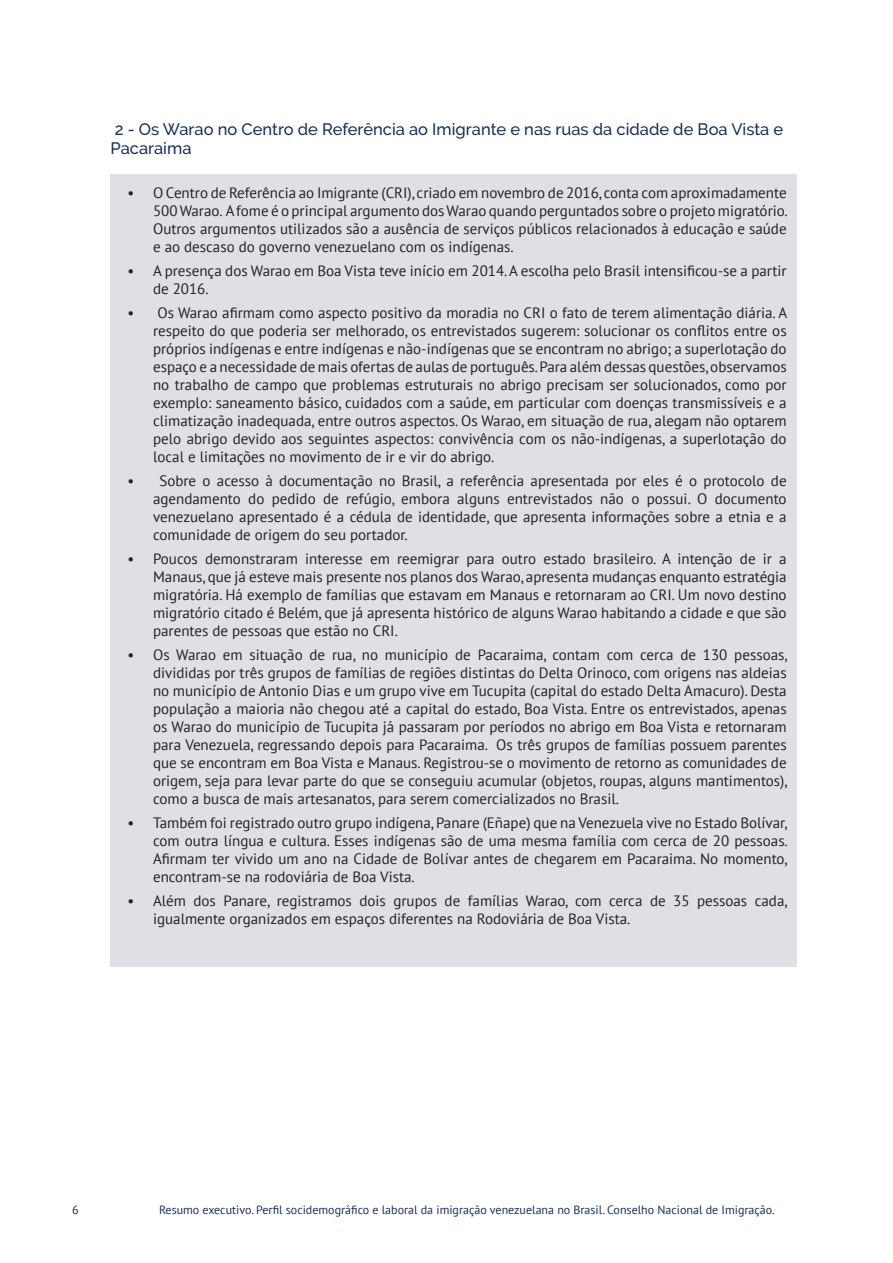
<style>
.page{position:relative;width:893px;height:1263px;background:#fff}
.page>*{position:absolute;margin:0;border:0;box-sizing:border-box;transform-origin:0 0}
.subtitulo{font:500 16.5px/19.8px "Raleway";color:#192e58}
.t1{font:15px/18px "PT Sans";color:#222;text-align:justify}
.t2{font:12px "PT Sans";color:#192e58}
</style>
<div class="page">
<div style="left:111px;top:174px;width:686px;height:793px;background:#dfdfe6"></div>
<p class="subtitulo" style="left:111px;top:119px;width:674px">2 - Os Warao no Centro de Referência ao Imigrante e nas ruas da cidade de Boa Vista e<br>Pacaraima</p>
<p class="t1" style="left:153px;top:184px;width:636px;text-indent:-26px">• O Centro de Referência ao Imigrante (CRI), criado em novembro de 2016, conta com aproximadamente 500 Warao. A fome é o principal argumento dos Warao quando perguntados sobre o projeto migratório.<br>Outros argumentos utilizados são a ausência de serviços públicos relacionados à educação e saúde e ao descaso do governo venezuelano com os indígenas.</p>
<p class="t1" style="left:153px;top:262px;width:635px;text-indent:-26px">• A presença dos Warao em Boa Vista teve início em 2014. A escolha pelo Brasil intensificou-se a partir de 2016.</p>
<p class="t1" style="left:153px;top:304px;width:636px;text-indent:-26px">• Os Warao afirmam como aspecto positivo da moradia no CRI o fato de terem alimentação diária. A respeito do que poderia ser melhorado, os entrevistados sugerem: solucionar os conflitos entre os próprios indígenas e entre indígenas e não-indígenas que se encontram no abrigo; a superlotação do espaço e a necessidade de mais ofertas de aulas de português. Para além dessas questões, observamos no trabalho de campo que problemas estruturais no abrigo precisam ser solucionados, como por exemplo: saneamento básico, cuidados com a saúde, em particular com doenças transmissíveis e a climatização inadequada, entre outros aspectos. Os Warao, em situação de rua, alegam não optarem pelo abrigo devido aos seguintes aspectos: convivência com os não-indígenas, a superlotação do local e limitações no movimento de ir e vir do abrigo.</p>
<p class="t1" style="left:153px;top:471px;width:635px;text-indent:-26px">• Sobre o acesso à documentação no Brasil, a referência apresentada por eles é o protocolo de agendamento do pedido de refúgio, embora alguns entrevistados não o possui. O documento venezuelano apresentado é a cédula de identidade, que apresenta informações sobre a etnia e a comunidade de origem do seu portador.</p>
<p class="t1" style="left:153px;top:549px;width:635px;text-indent:-26px">• Poucos demonstraram interesse em reemigrar para outro estado brasileiro. A intenção de ir a Manaus, que já esteve mais presente nos planos dos Warao, apresenta mudanças enquanto estratégia migratória. Há exemplo de famílias que estavam em Manaus e retornaram ao CRI. Um novo destino migratório citado é Belém, que já apresenta histórico de alguns Warao habitando a cidade e que são parentes de pessoas que estão no CRI.</p>
<p class="t1" style="left:153px;top:645px;width:636px;text-indent:-26px">• Os Warao em situação de rua, no município de Pacaraima, contam com cerca de 130 pessoas, divididas por três grupos de famílias de regiões distintas do Delta Orinoco, com origens nas aldeias no município de Antonio Dias e um grupo vive em Tucupita (capital do estado Delta Amacuro). Desta população a maioria não chegou até a capital do estado, Boa Vista. Entre os entrevistados, apenas os Warao do município de Tucupita já passaram por períodos no abrigo em Boa Vista e retornaram para Venezuela, regressando depois para Pacaraima. Os três grupos de famílias possuem parentes que se encontram em Boa Vista e Manaus. Registrou-se o movimento de retorno as comunidades de origem, seja para levar parte do que se conseguiu acumular (objetos, roupas, alguns mantimentos), como a busca de mais artesanatos, para serem comercializados no Brasil.</p>
<p class="t1" style="left:153px;top:813px;width:636px;text-indent:-26px">• Também foi registrado outro grupo indígena, Panare (Eñape) que na Venezuela vive no Estado Bolívar, com outra língua e cultura. Esses indígenas são de uma mesma família com cerca de 20 pessoas.<br>Afirmam ter vivido um ano na Cidade de Bolívar antes de chegarem em Pacaraima. No momento, encontram-se na rodoviária de Boa Vista.</p>
<p class="t1" style="left:153px;top:891px;width:636px;text-indent:-26px">• Além dos Panare, registramos dois grupos de famílias Warao, com cerca de 35 pessoas cada, igualmente organizados em espaços diferentes na Rodoviária de Boa Vista.</p>
<p class="t2" style="left:72px;top:1201px;width:8px">6</p>
<p class="t2" style="left:159px;top:1201px;width:617px">Resumo executivo. Perfil socidemográfico e laboral da imigração venezuelana no Brasil. Conselho Nacional de Imigração.</p>
</div>
